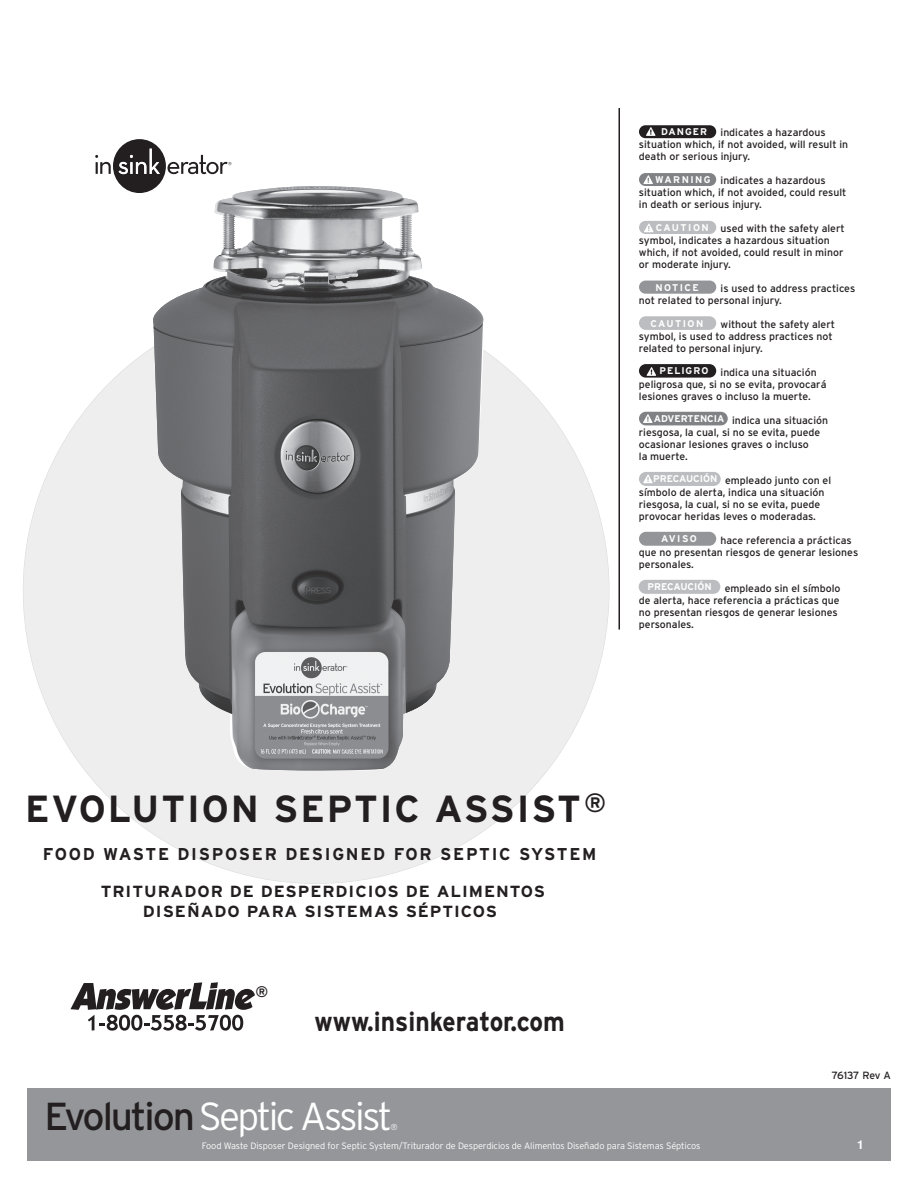
<style>
.page{position:relative;width:918px;height:1188px;background:#fff}
.page>*{position:absolute;margin:0;border:0;box-sizing:border-box;transform-origin:0 0}
.t1{font:300 39px "Interstate";letter-spacing:-.065em;color:#fff}
.t2{font:700 37.65px "Interstate";letter-spacing:.05em;color:#231f20}
.t3{font:700 27px "Interstate";color:#231f20;scale:.91 1}
.t4{font:700 26.4px "Interstate";color:#231f20}
.t5{font:700 17.1px "Interstate";letter-spacing:.1em;color:#231f20}
.t6{font:700 16.05px/19.4px "Interstate";letter-spacing:.055em;color:#231f20;text-align:center;scale:1.06 1}
.t7{font:700 15.3px "Interstate";color:#231f20}
.t8{font:700 12px "Helvetica";color:#fff}
.t9{font:10.5px/12px "Interstate";color:#231f20}
.t10{font:10.5px "Interstate";letter-spacing:-.025em;color:#231f20}
.t11{font:700 9.75px "Interstate";color:#fff}
.t12{font:700 9.75px "Interstate";letter-spacing:.1em;color:#fff}
.t13{font:700 9.75px "Interstate";letter-spacing:.15em;color:#fff}
.t14{font:300 9.15px "Interstate";letter-spacing:-.01em;color:#fff}
.t15{font:300 8.7px "Interstate";color:#fff}
.s1{font-weight:400;color:#231f20}
</style>
<div class="page">
<div style="left:27px;top:1088px;width:864px;height:73px;background:#949699"></div>
<div style="left:24px;top:298px;width:585px;height:585px;background:#eeeeef;border-radius:50%"></div>
<img style="left:153px;top:186px;width:331px;height:585px">
<div style="left:113px;top:139px;width:53px;height:54px;background:#231f20;border-radius:50%"></div>
<svg style="left:95px;top:155px;width:16px;height:19px"></svg>
<svg style="left:119px;top:149px;width:41px;height:25px"></svg>
<svg style="left:167px;top:155px;width:64px;height:19px"></svg>
<svg style="left:70px;top:982px;width:185px;height:49px"></svg>
<hr style="left:618px;top:108px;width:2px;height:522px;background:#231f20">
<div style="left:639px;top:125px;width:77px;height:13px;background:#231f20;border-radius:6px"></div>
<svg style="left:646px;top:127px;width:9px;height:9px"></svg>
<div style="left:639px;top:173px;width:77px;height:13px;background:#808285;border-radius:6px"></div>
<svg style="left:643px;top:175px;width:10px;height:9px"></svg>
<div style="left:639px;top:221px;width:77px;height:13px;background:#bcbdc0;border-radius:7px"></div>
<svg style="left:644px;top:223px;width:9px;height:9px"></svg>
<div style="left:639px;top:281px;width:77px;height:13px;background:#939598;border-radius:7px"></div>
<div style="left:639px;top:316px;width:77px;height:14px;background:#bcbdc0;border-radius:7px"></div>
<div style="left:639px;top:364px;width:77px;height:14px;background:#231f20;border-radius:7px"></div>
<svg style="left:647px;top:367px;width:9px;height:9px"></svg>
<div style="left:639px;top:412px;width:89px;height:13px;background:#808285;border-radius:7px"></div>
<svg style="left:643px;top:414px;width:10px;height:9px"></svg>
<div style="left:639px;top:472px;width:82px;height:14px;background:#bcbdc0;border-radius:7px"></div>
<svg style="left:643px;top:474px;width:10px;height:9px"></svg>
<div style="left:639px;top:580px;width:81px;height:14px;background:#bcbdc0;border-radius:7px"></div>
<div style="left:639px;top:532px;width:77px;height:14px;background:#939598;border-radius:7px"></div>
<p class="t12" style="left:661px;top:126px;width:48px">DANGER</p>
<p class="t9" style="left:639px;top:126px;width:211px;text-indent:82px">indicates a hazardous situation which, if not avoided, will result in death or serious injury.</p>
<p class="t9" style="left:639px;top:174px;width:209px;text-indent:82px">indicates a hazardous situation which, if not avoided, could result in death or serious injury.</p>
<p class="t9" style="left:639px;top:222px;width:207px;text-indent:82px">used with the safety alert symbol, indicates a hazardous situation which, if not avoided, could result in minor or moderate injury.</p>
<p class="t9" style="left:639px;top:282px;width:218px;text-indent:82px">is used to address practices not related to personal injury.</p>
<p class="t9" style="left:639px;top:318px;width:198px;text-indent:82px">without the safety alert symbol, is used to address practices not related to personal injury.</p>
<p class="t9" style="left:639px;top:366px;width:189px;text-indent:82px">indica una situación peligrosa que, si no se evita, provocará lesiones graves o incluso la muerte.</p>
<p class="t9" style="left:639px;top:414px;width:191px;text-indent:93px">indica una situación riesgosa, la cual, si no se evita, puede ocasionar lesiones graves o incluso<br>la muerte.</p>
<p class="t9" style="left:639px;top:474px;width:194px;text-indent:86px">empleado junto con el símbolo de alerta, indica una situación riesgosa, la cual, si no se evita, puede provocar heridas leves o moderadas.</p>
<p class="t9" style="left:639px;top:534px;width:221px;text-indent:82px">hace referencia a prácticas que no presentan riesgos de generar lesiones personales.</p>
<p class="t9" style="left:639px;top:582px;width:203px;text-indent:86px">empleado sin el símbolo de alerta, hace referencia a prácticas que no presentan riesgos de generar lesiones personales.</p>
<p class="t13" style="left:655px;top:174px;width:57px">WARNING</p>
<p class="t13" style="left:656px;top:222px;width:55px">CAUTION</p>
<p class="t12" style="left:655px;top:282px;width:45px">NOTICE</p>
<p class="t13" style="left:650px;top:318px;width:55px">CAUTION</p>
<p class="t12" style="left:659px;top:365px;width:50px">PELIGRO</p>
<p class="t11" style="left:654px;top:413px;width:72px">ADVERTENCIA</p>
<p class="t11" style="left:653px;top:473px;width:66px">PRECAUCIÓN</p>
<p class="t12" style="left:661px;top:533px;width:37px">AVISO</p>
<p class="t11" style="left:647px;top:581px;width:66px">PRECAUCIÓN</p>
<h3 class="t4" style="left:584px;top:788px;width:24px">®</h3>
<h2 class="t2" style="left:25px;top:787px;width:557px">EVOLUTION SEPTIC ASSIST</h2>
<h3 class="t5" style="left:43px;top:844px;width:555px">FOOD WASTE DISPOSER DESIGNED FOR SEPTIC SYSTEM</h3>
<h3 class="t6" style="left:101px;top:882px;width:421px">TRITURADOR DE DESPERDICIOS DE ALIMENTOS<br>DISEÑADO PARA SISTEMAS SÉPTICOS</h3>
<h3 class="t7" style="left:255px;top:982px;width:14px">®</h3>
<h3 class="t3" style="left:315px;top:1006px;width:276px">www.insinkerator.com</h3>
<p class="t10" style="left:832px;top:1069px;width:61px">76137 Rev A</p>
<h1 class="t1" style="left:44px;top:1093px;width:349px"><span class="s1">Evolution</span> Septic Assist</h1>
<p class="t15" style="left:391px;top:1122px;width:9px">®</p>
<p class="t14" style="left:202px;top:1140px;width:500px">Food Waste Disposer Designed for Septic System/Triturador de Desperdicios de Alimentos Diseñado para Sistemas Sépticos</p>
<p class="t8" style="left:857px;top:1137px;width:8px">1</p>
</div>
